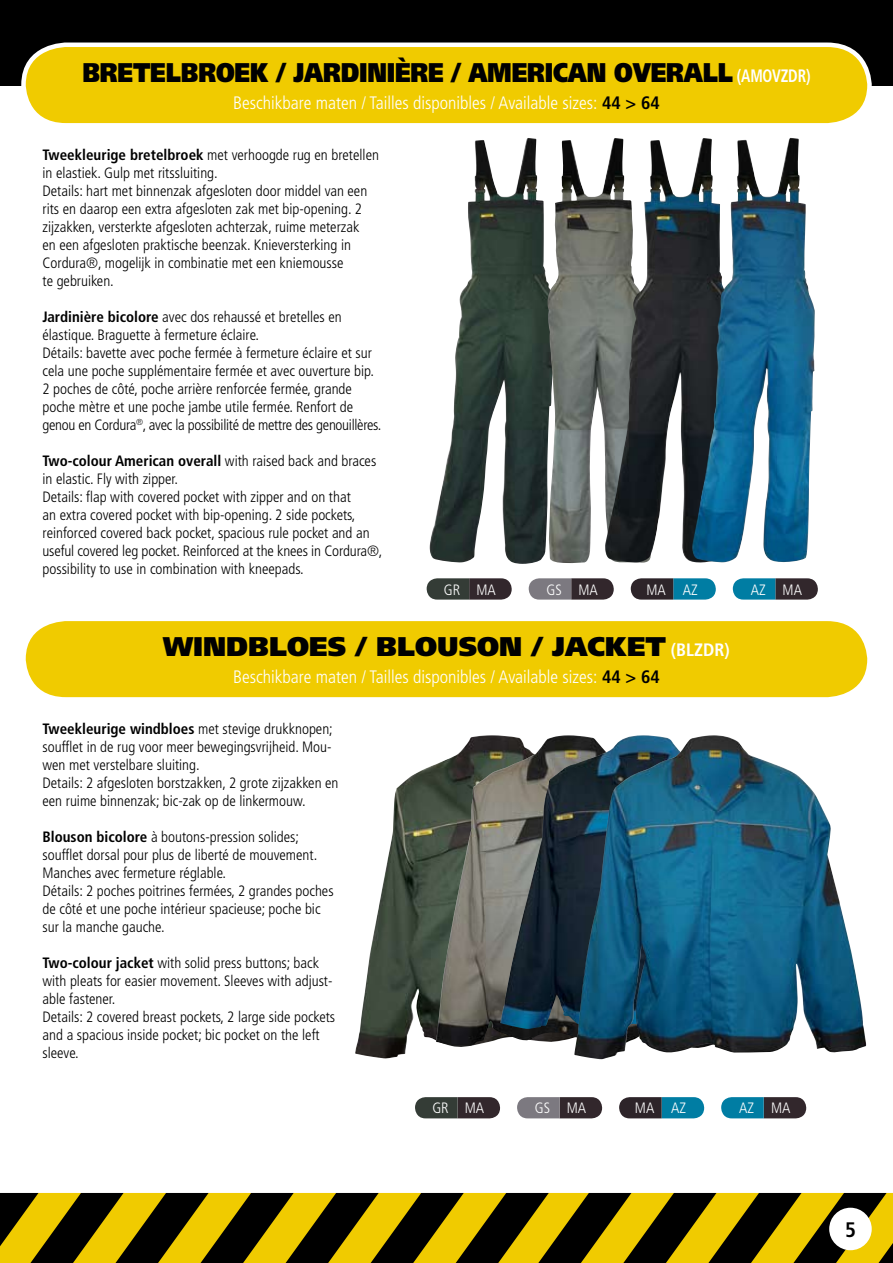
<style>
.page{position:relative;width:893px;height:1263px;background:#fff}
.page>*{position:absolute;margin:0;border:0;box-sizing:border-box;transform-origin:0 0}
.t1{font:900 27px "Frutiger LT Std";letter-spacing:-.01em;color:#000;scale:.85 1}
.t2{font:900 27px "Frutiger LT Std";letter-spacing:-.01em;color:#000}
.t3{font:700 condensed 21px "Frutiger LT Std";color:#000}
.t4{font:300 condensed 18px "Frutiger LT Std";color:#fff}
.t5{font:300 condensed 15px/18px "Frutiger LT Std";color:#000}
.t6{font:300 condensed 15px "Frutiger LT Std";color:#fff}
.s1{font-weight:700;font-stretch:condensed;font-size:18px;color:#fff}
.s2{font-weight:700;color:#000}
.s3{font-weight:700}
</style>
<div class="page">
<div style="left:0;top:0;width:893px;height:85px;background:#000"></div>
<svg style="left:19px;top:42px;width:855px;height:82px;background:#eccb15"></svg>
<svg style="left:0;top:1193px;width:893px;height:70px;background:#7a6700"></svg>
<div style="left:829px;top:1208px;width:43px;height:42px;background:#fff;border-radius:50%"></div>
<svg style="left:427px;top:578px;width:85px;height:22px;background:#444242"></svg>
<svg style="left:529px;top:578px;width:85px;height:22px;background:#655e64"></svg>
<svg style="left:631px;top:578px;width:85px;height:22px;background:#2a5f72"></svg>
<svg style="left:733px;top:578px;width:85px;height:22px;background:#2c6074"></svg>
<img style="left:430px;top:138px;width:117px;height:426px">
<img style="left:547px;top:140px;width:57px;height:424px">
<img style="left:604px;top:138px;width:108px;height:425px">
<img style="left:692px;top:140px;width:123px;height:423px">
<div style="left:25px;top:621px;width:843px;height:77px;background:#f0cb00"></div>
<svg style="left:415px;top:1097px;width:85px;height:21px;background:#3e3d3c"></svg>
<svg style="left:517px;top:1097px;width:85px;height:21px;background:#605a5f"></svg>
<svg style="left:619px;top:1097px;width:85px;height:21px;background:#235a6e"></svg>
<svg style="left:721px;top:1097px;width:85px;height:21px;background:#255b70"></svg>
<img style="left:355px;top:764px;width:81px;height:294px">
<img style="left:436px;top:735px;width:138px;height:312px">
<img style="left:500px;top:735px;width:74px;height:302px">
<img style="left:574px;top:735px;width:292px;height:324px">
<h1 class="t1" style="left:82px;top:56px;width:858px">BRETELBROEK / JARDINIÈRE / AMERICAN OVERALL <span class="s1">(AMOVZDR)</span></h1>
<p class="t4" style="left:233px;top:92px;width:428px">Beschikbare maten / Tailles disponibles / Available sizes: <span class="s2">44 &gt; 64</span></p>
<p class="t5" style="left:43px;top:146px;width:338px"><span class="s3">Tweekleurige bretelbroek</span> met verhoogde rug en bretellen in elastiek. Gulp met ritssluiting.<br>Details: hart met binnenzak afgesloten door middel van een rits en daarop een extra afgesloten zak met bip-opening. 2 zijzakken, versterkte afgesloten achterzak, ruime meterzak<br>en een afgesloten praktische beenzak. Knieversterking in Cordura®, mogelijk in combinatie met een kniemousse<br>te gebruiken.</p>
<p class="t5" style="left:43px;top:308px;width:340px"><span class="s3">Jardinière bicolore</span> avec dos rehaussé et bretelles en élastique. Braguette à fermeture éclaire.<br>Détails: bavette avec poche fermée à fermeture éclaire et sur cela une poche supplémentaire fermée et avec ouverture bip.<br>2 poches de côté, poche arrière renforcée fermée, grande poche mètre et une poche jambe utile fermée. Renfort de genou en Cordura<sup>®</sup>, avec la possibilité de mettre des genouillères.</p>
<p class="t5" style="left:43px;top:452px;width:341px"><span class="s3">Two-colour American overall</span> with raised back and braces in elastic. Fly with zipper.<br>Details: flap with covered pocket with zipper and on that<br>an extra covered pocket with bip-opening. 2 side pockets, reinforced covered back pocket, spacious rule pocket and an useful covered leg pocket. Reinforced at the knees in Cordura®, possibility to use in combination with kneepads.</p>
<p class="t6" style="left:444px;top:581px;width:53px">GR MA</p>
<p class="t6" style="left:547px;top:581px;width:53px">GS MA</p>
<p class="t6" style="left:647px;top:581px;width:53px">MA AZ</p>
<p class="t6" style="left:751px;top:581px;width:53px">AZ MA</p>
<h1 class="t2" style="left:163px;top:630px;width:568px">WINDBLOES / BLOUSON / JACKET <span class="s1">(BLZDR)</span></h1>
<p class="t4" style="left:233px;top:666px;width:428px">Beschikbare maten / Tailles disponibles / Available sizes: <span class="s2">44 &gt; 64</span></p>
<p class="t5" style="left:43px;top:720px;width:298px"><span class="s3">Tweekleurige windbloes</span> met stevige drukknopen; soufflet in de rug voor meer bewegingsvrijheid. Mou&shy;wen met verstelbare sluiting.<br>Details: 2 afgesloten borstzakken, 2 grote zijzakken en een ruime binnenzak; bic-zak op de linkermouw.</p>
<p class="t5" style="left:43px;top:828px;width:293px"><span class="s3">Blouson bicolore</span> à boutons-pression solides; soufflet dorsal pour plus de liberté de mouvement.<br>Manches avec fermeture réglable.<br>Détails: 2 poches poitrines fermées, 2 grandes poches de côté et une poche intérieur spacieuse; poche bic sur la manche gauche.</p>
<p class="t5" style="left:43px;top:954px;width:294px"><span class="s3">Two-colour jacket</span> with solid press buttons; back with pleats for easier movement. Sleeves with adjust&shy;able fastener.<br>Details: 2 covered breast pockets, 2 large side pockets and a spacious inside pocket; bic pocket on the left sleeve.</p>
<p class="t6" style="left:432px;top:1100px;width:53px">GR MA</p>
<p class="t6" style="left:535px;top:1100px;width:53px">GS MA</p>
<p class="t6" style="left:635px;top:1100px;width:53px">MA AZ</p>
<p class="t6" style="left:739px;top:1100px;width:53px">AZ MA</p>
<h2 class="t3" style="left:845px;top:1217px;width:12px">5</h2>
</div>
